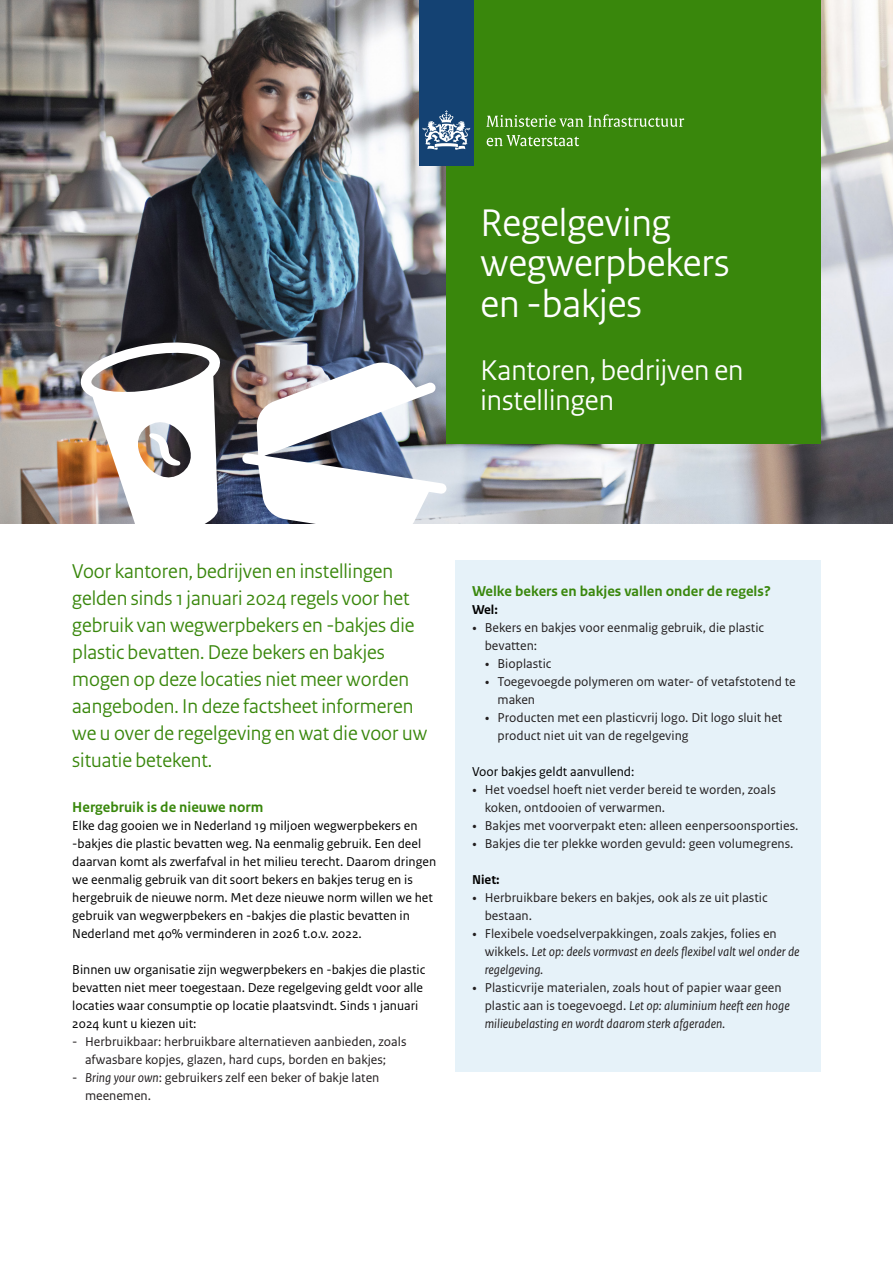
<style>
.page{position:relative;width:893px;height:1263px;background:#fff}
.page>*{position:absolute;margin:0;border:0;box-sizing:border-box;transform-origin:0 0}
.t1{font:40.5px/40.5px "Rijksoverheid Sans Heading";color:#fff}
.t2{font:30px/30px "Rijksoverheid Sans Heading";color:#fff}
.t3{font:21px/27px "Rijksoverheid Sans Heading";color:#39870c}
.t4{font:700 15px "Rijksoverheid Sans Text";color:#39870c}
.t5{font:13.5px/18px "Rijksoverheid Sans Text";color:#231f20}
.t6{font:13.5px/18px "Rijksoverheid Sans Text";color:#000}
.t7{font:italic 13.5px/18px "Rijksoverheid Sans Text";color:#231f20}
.t8{font:700 13.5px "Rijksoverheid Sans Text";color:#000}
.s1{font-style:italic}
.s2{font-family:"Rijksoverheid Serif"}
.s3{font-family:"Rijksoverheid Serif";font-style:normal}
.s4{font-style:normal}
</style>
<div class="page">
<img style="left:0;top:0;width:893px;height:523px">
<div style="left:446px;top:0;width:375px;height:444px;background:#39870c"></div>
<div style="left:419px;top:0;width:55px;height:165px;background:#144273"></div>
<svg style="left:423px;top:110px;width:47px;height:40px"></svg>
<svg style="left:486px;top:114px;width:198px;height:13px"></svg>
<svg style="left:487px;top:135px;width:92px;height:11px"></svg>
<img style="left:78px;top:339px;width:143px;height:185px">
<img style="left:242px;top:360px;width:205px;height:164px">
<div style="left:455px;top:560px;width:366px;height:511px;background:#e6f2f9"></div>
<h1 class="t1" style="left:480px;top:203px;width:250px">Regelgeving wegwerpbekers en -bakjes</h1>
<h2 class="t2" style="left:480px;top:355px;width:264px">Kantoren, bedrijven en instellingen</h2>
<p class="t3" style="left:72px;top:558px;width:356px">Voor kantoren, bedrijven en instellingen gelden sinds 1 januari 2024 regels voor het gebruik van wegwerpbekers en -bakjes die plastic bevatten. Deze bekers en bakjes mogen op deze locaties niet meer worden aangeboden. In deze factsheet informeren we u over de regelgeving en wat die voor uw situatie betekent.</p>
<p class="t4" style="left:72px;top:798px;width:193px">Hergebruik is de nieuwe norm</p>
<p class="t6" style="left:72px;top:817px;width:365px">Elke dag gooien we in Nederland 19 miljoen wegwerpbekers en -bakjes die plastic bevatten weg. Na eenmalig gebruik. Een deel daarvan komt als zwerfafval in het milieu terecht. Daarom dringen we eenmalig gebruik van dit soort bekers en bakjes terug en is hergebruik de nieuwe norm. Met deze nieuwe norm willen we het gebruik van wegwerpbekers en -bakjes die plastic bevatten in Nederland met 40% verminderen in 2026 t.o.v. 2022.</p>
<p class="t6" style="left:72px;top:961px;width:354px">Binnen uw organisatie zijn wegwerpbekers en -bakjes die plastic bevatten niet meer toegestaan. Deze regelgeving geldt voor alle locaties waar consumptie op locatie plaatsvindt. Sinds 1 januari 2024 kunt u kiezen uit:</p>
<p class="t5" style="left:72px;top:1033px;width:336px;text-align:center">- Herbruikbaar: herbruikbare alternatieven aanbieden, zoals afwasbare kopjes, glazen, hard cups, borden en bakjes;</p>
<p class="t5" style="left:85px;top:1069px;width:296px;text-indent:-13px">- <span class="s1">Bring your own</span>: gebruikers zelf een beker of bakje laten meenemen.</p>
<p class="t4" style="left:472px;top:582px;width:300px">Welke bekers en bakjes vallen onder de regels?</p>
<p class="t8" style="left:472px;top:602px;width:27px">Wel:</p>
<p class="t5" style="left:485px;top:619px;width:281px;text-indent:-13px"><span class="s2">•</span> Bekers en bakjes voor eenmalig gebruik, die plastic bevatten:</p>
<p class="t5" style="left:485px;top:655px;width:68px"><span class="s2">•</span> Bioplastic</p>
<p class="t5" style="left:497px;top:673px;width:300px;text-indent:-13px"><span class="s2">•</span> Toegevoegde polymeren om water- of vetafstotend te maken</p>
<p class="t5" style="left:497px;top:709px;width:286px;text-indent:-13px"><span class="s2">•</span> Producten met een plasticvrij logo. Dit logo sluit het product niet uit van de regelgeving</p>
<p class="t6" style="left:472px;top:763px;width:164px">Voor bakjes geldt aanvullend:</p>
<p class="t5" style="left:485px;top:781px;width:293px;text-indent:-13px"><span class="s2">•</span> Het voedsel hoeft niet verder bereid te worden, zoals koken, ontdooien of verwarmen.</p>
<p class="t5" style="left:472px;top:817px;width:328px"><span class="s2">•</span> Bakjes met voorverpakt eten: alleen eenpersoonsporties.</p>
<p class="t5" style="left:472px;top:835px;width:323px"><span class="s2">•</span> Bakjes die ter plekke worden gevuld: geen volumegrens.</p>
<p class="t8" style="left:472px;top:872px;width:29px">Niet:</p>
<p class="t5" style="left:485px;top:889px;width:284px;text-indent:-13px"><span class="s2">•</span> Herbruikbare bekers en bakjes, ook als ze uit plastic bestaan.</p>
<p class="t7" style="left:485px;top:925px;width:316px;text-indent:-13px"><span class="s3">•</span> <span class="s4">Flexibele voedselverpakkingen, zoals zakjes, folies en wikkels.</span> Let op: deels vormvast en deels flexibel valt wel onder de regelgeving.</p>
<p class="t5" style="left:485px;top:979px;width:306px;text-indent:-13px"><span class="s2">•</span> Plasticvrije materialen, zoals hout of papier waar geen plastic aan is toegevoegd. <span class="s1">Let op: aluminium heeft een hoge milieubelasting en wordt daarom sterk afgeraden.</span></p>
</div>
